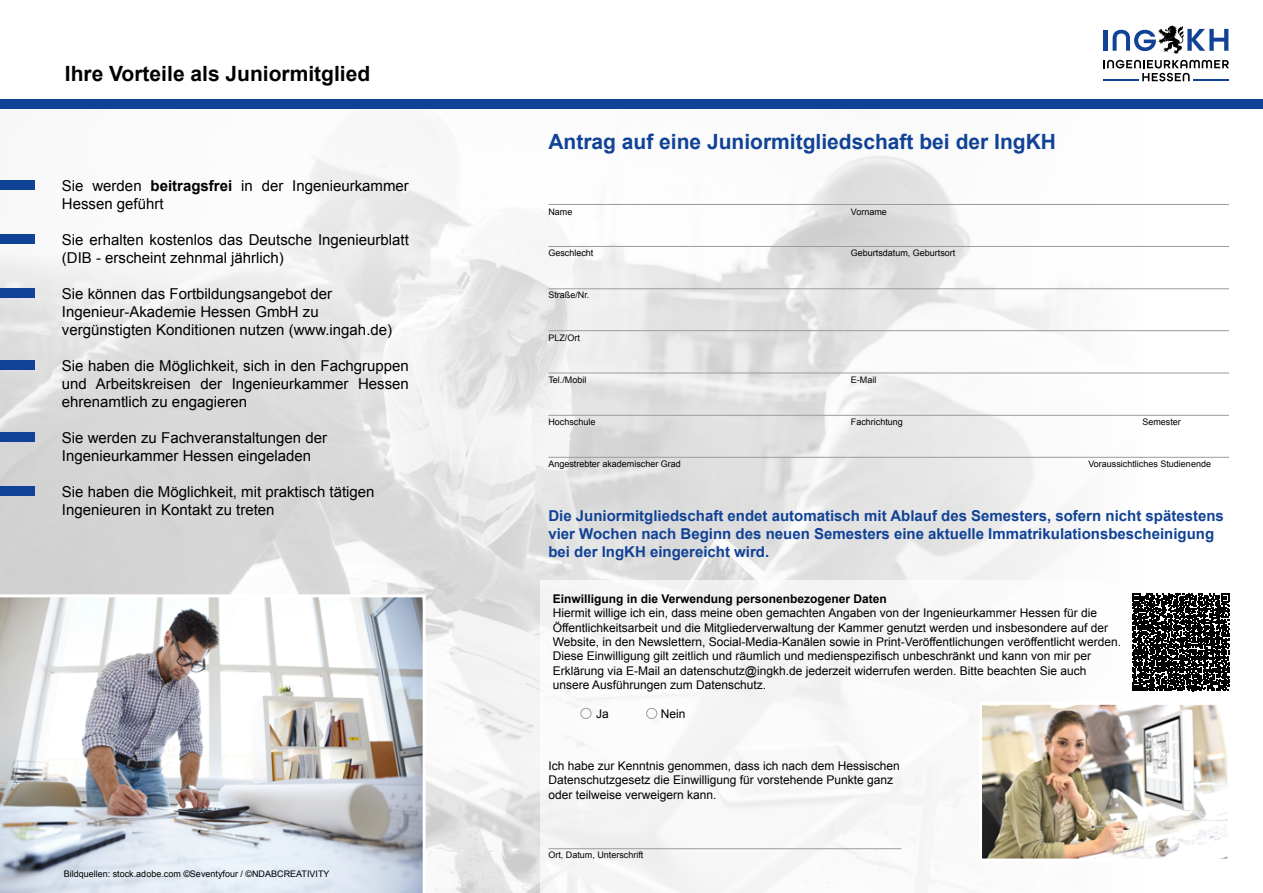
<style>
.page{position:relative;width:1263px;height:893px;background:#fff}
.page>*{position:absolute;margin:0;border:0;box-sizing:border-box;transform-origin:0 0}
.t1{font:700 21px "Arial";color:#104296}
.t2{font:700 21px "Arial";color:#000}
.t3{font:15px/18px "Arial";color:#000}
.t4{font:700 15px/18px "Arial";color:#104296}
.t5{font:12px/14.4px "Arial";color:#000}
.t6{font:700 12px "Arial";color:#000}
.t7{font:9px "Arial";color:#000}
.s1{font-weight:700}
</style>
<div class="page">
<img style="left:0;top:156px;width:1172px;height:737px">
<div style="left:540px;top:580px;width:689px;height:313px;background:#f8f8f9"></div>
<div style="left:0;top:99px;width:1263px;height:10px;background:#104296"></div>
<hr style="left:548px;top:848px;width:353px;height:1px;background:#9c9c9d">
<hr style="left:548px;top:246px;width:681px;height:1px;background:#9c9c9d">
<hr style="left:548px;top:204px;width:681px;height:1px;background:#9c9c9d">
<svg style="left:1103px;top:60px;width:126px;height:21px"></svg>
<hr style="left:1193px;top:79px;width:35px;height:2px;background:#104296">
<hr style="left:1103px;top:79px;width:36px;height:2px;background:#104296">
<hr style="left:1103px;top:30px;width:4px;height:21px;background:#104296">
<svg style="left:1112px;top:26px;width:116px;height:28px"></svg>
<img style="left:983px;top:706px;width:243px;height:151px">
<div style="left:979px;top:702px;width:251px;height:159px;border:3px solid #fff"></div>
<img style="left:0;top:594px;width:426px;height:299px">
<div style="left:0;top:180px;width:34px;height:10px;background:#104296"></div>
<div style="left:0;top:234px;width:34px;height:10px;background:#104296"></div>
<div style="left:0;top:288px;width:34px;height:10px;background:#104296"></div>
<div style="left:0;top:360px;width:34px;height:10px;background:#104296"></div>
<div style="left:0;top:432px;width:34px;height:9px;background:#104296"></div>
<div style="left:0;top:486px;width:34px;height:10px;background:#104296"></div>
<hr style="left:548px;top:288px;width:681px;height:1px;background:#9c9c9d">
<hr style="left:548px;top:330px;width:681px;height:1px;background:#9c9c9d">
<hr style="left:548px;top:373px;width:681px;height:1px;background:#9c9c9d">
<hr style="left:548px;top:415px;width:681px;height:1px;background:#9c9c9d">
<hr style="left:548px;top:457px;width:681px;height:1px;background:#9c9c9d">
<div style="left:581px;top:708px;width:10px;height:11px;border:1px solid #9c9c9d;border-radius:50%"></div>
<div style="left:646px;top:708px;width:11px;height:11px;border:1px solid #9c9c9d;border-radius:50%"></div>
<svg style="left:1132px;top:594px;width:97px;height:97px"></svg>
<p class="t2" style="left:65px;top:60px;width:307px">Ihre Vorteile als Juniormitglied</p>
<p class="t3" style="left:62px;top:177px;width:348px">Sie werden <span class="s1">beitragsfrei</span> in der Ingenieurkammer<br>Hessen geführt</p>
<p class="t3" style="left:62px;top:231px;width:348px">Sie erhalten kostenlos das Deutsche Ingenieurblatt (DIB - erscheint zehnmal jährlich)</p>
<p class="t3" style="left:62px;top:285px;width:272px">Sie können das Fortbildungsangebot der</p>
<p class="t3" style="left:62px;top:303px;width:258px">Ingenieur-Akademie Hessen GmbH zu</p>
<p class="t3" style="left:62px;top:321px;width:332px">vergünstigten Konditionen nutzen (www.ingah.de)</p>
<p class="t3" style="left:62px;top:357px;width:348px;text-align:justify">Sie haben die Möglichkeit, sich in den Fachgruppen und Arbeitskreisen der Ingenieurkammer Hessen ehrenamtlich zu engagieren</p>
<p class="t3" style="left:62px;top:429px;width:267px">Sie werden zu Fachveranstaltungen der</p>
<p class="t3" style="left:62px;top:447px;width:251px">Ingenieurkammer Hessen eingeladen</p>
<p class="t3" style="left:62px;top:483px;width:314px">Sie haben die Möglichkeit, mit praktisch tätigen</p>
<p class="t3" style="left:62px;top:501px;width:214px">Ingenieuren in Kontakt zu treten</p>
<p class="t7" style="left:64px;top:868px;width:267px">Bildquellen: stock.adobe.com ©Seventyfour / ©NDABCREATIVITY</p>
<p class="t1" style="left:548px;top:128px;width:509px">Antrag auf eine Juniormitgliedschaft bei der IngKH</p>
<p class="t7" style="left:548px;top:206px;width:26px">Name</p>
<p class="t7" style="left:851px;top:206px;width:37px">Vorname</p>
<p class="t7" style="left:548px;top:247px;width:47px">Geschlecht</p>
<p class="t7" style="left:851px;top:247px;width:106px">Geburtsdatum, Geburtsort</p>
<p class="t7" style="left:548px;top:289px;width:43px">Straße/Nr.</p>
<p class="t7" style="left:548px;top:332px;width:33px">PLZ/Ort</p>
<p class="t7" style="left:548px;top:374px;width:40px">Tel./Mobil</p>
<p class="t7" style="left:851px;top:374px;width:27px">E-Mail</p>
<p class="t7" style="left:548px;top:416px;width:49px">Hochschule</p>
<p class="t7" style="left:851px;top:416px;width:54px">Fachrichtung</p>
<p class="t7" style="left:1142px;top:416px;width:40px">Semester</p>
<p class="t7" style="left:548px;top:458px;width:134px">Angestrebter akademischer Grad</p>
<p class="t7" style="left:1088px;top:458px;width:124px">Voraussichtliches Studienende</p>
<p class="t4" style="left:548px;top:508px;width:677px">Die Juniormitgliedschaft endet automatisch mit Ablauf des Semesters, sofern nicht spätestens vier Wochen nach Beginn des neuen Semesters eine aktuelle Immatrikulationsbescheinigung bei der IngKH eingereicht wird.</p>
<p class="t6" style="left:553px;top:591px;width:336px">Einwilligung in die Verwendung personenbezogener Daten</p>
<p class="t5" style="left:553px;top:606px;width:546px">Hiermit willige ich ein, dass meine oben gemachten Angaben von der Ingenieurkammer Hessen für die</p>
<p class="t5" style="left:553px;top:620px;width:557px">Öffentlichkeitsarbeit und die Mitgliederverwaltung der Kammer genutzt werden und insbesondere auf der</p>
<p class="t5" style="left:553px;top:635px;width:570px">Website, in den Newslettern, Social-Media-Kanälen sowie in Print-Veröffentlichungen veröffentlicht werden.</p>
<p class="t5" style="left:553px;top:649px;width:540px">Diese Einwilligung gilt zeitlich und räumlich und medienspezifisch unbeschränkt und kann von mir per</p>
<p class="t5" style="left:553px;top:663px;width:535px">Erklärung via E-Mail an datenschutz@ingkh.de jederzeit widerrufen werden. Bitte beachten Sie auch</p>
<p class="t5" style="left:553px;top:678px;width:215px">unsere Ausführungen zum Datenschutz.</p>
<p class="t5" style="left:596px;top:707px;width:14px">Ja</p>
<p class="t5" style="left:661px;top:707px;width:26px">Nein</p>
<p class="t5" style="left:548px;top:759px;width:353px">Ich habe zur Kenntnis genommen, dass ich nach dem Hessischen<br>Datenschutzgesetz die Einwilligung für vorstehende Punkte ganz</p>
<p class="t5" style="left:548px;top:787px;width:170px">oder teilweise verweigern kann.</p>
<p class="t7" style="left:548px;top:849px;width:97px">Ort, Datum, Unterschrift</p>
</div>
